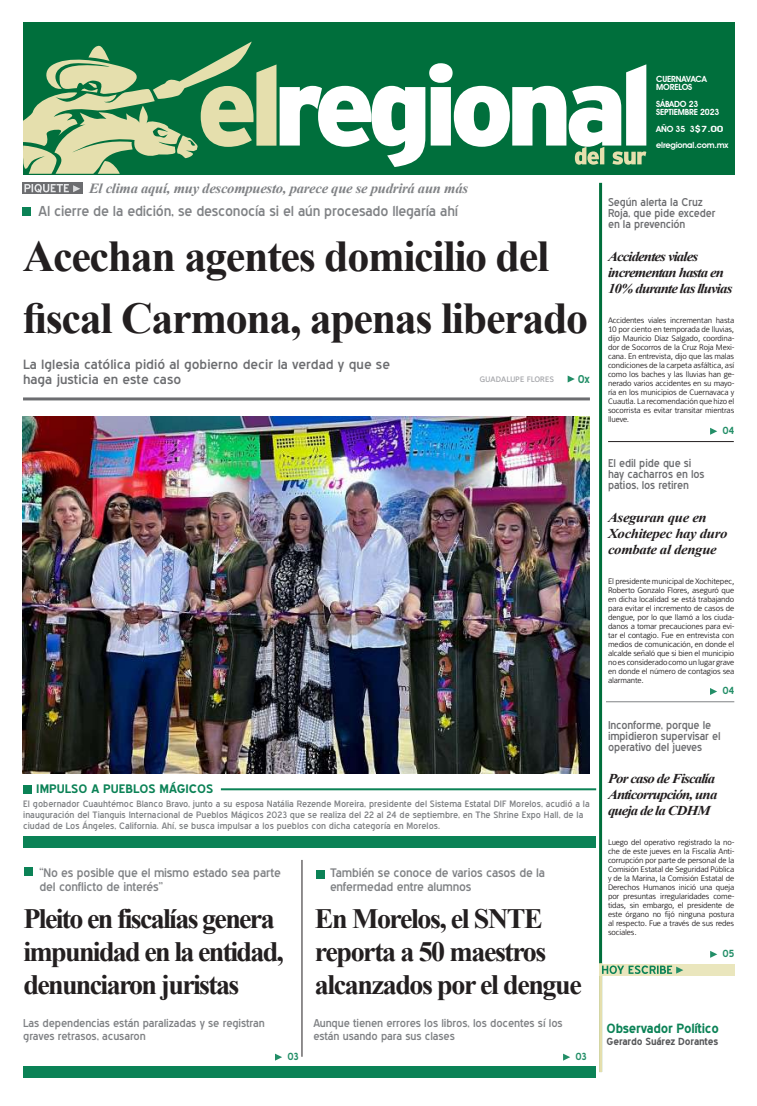
<style>
.page{position:relative;width:757px;height:1106px;background:#fff}
.page>*{position:absolute;margin:0;border:0;box-sizing:border-box;transform-origin:0 0}
.t1{font:700 44px/62px "Times New Roman";letter-spacing:-.03em;color:#231f20}
.t2{font:700 28px/33px "Times New Roman";letter-spacing:-.06em;color:#231f20}
.t3{font:14px "Blue Highway";letter-spacing:-.015em;color:#808285;scale:1.05 1}
.t4{font:italic 700 14px "Times New Roman";letter-spacing:-.02em;color:#808285;scale:1.05 1}
.t5{font:italic 700 13.5px/16px "Times New Roman";letter-spacing:-.06em;color:#231f20;scale:1.1 1}
.t6{font:italic 700 13.5px/16px "Times New Roman";letter-spacing:-.025em;color:#231f20;scale:1.1 1}
.t7{font:13px/15px "Blue Highway";color:#6c6d70;scale:1.1 1}
.t8{font:700 13px "Blue Highway";letter-spacing:-.02em;color:#0b8256;scale:1.05 1}
.t9{font:12px/14px "Blue Highway";letter-spacing:-.015em;color:#808285;scale:1.05 1}
.t10{font:700 12px "Blue Highway";color:#0b8256;scale:1.1 1}
.t11{font:11px/11px "Blue Highway";letter-spacing:-.01em;color:#6c6d70}
.t12{font:11px/13px "Blue Highway";letter-spacing:-.01em;color:#808285;scale:1.05 1}
.t13{font:700 11px "Blue Highway";color:#228e67}
.t14{font:700 10px "Blue Highway";letter-spacing:-.015em;color:#57585a;scale:1.05 1}
.t15{font:700 10px "Blue Highway";letter-spacing:-.02em;color:#228e67}
.t16{font:9px/11px "Blue Highway";color:#808285;scale:1.05 1}
.t17{font:600 8.5px/8.3px "Avant Garde IT Cby BT";letter-spacing:-.02em;color:#fff}
.t18{font:8px/9px "Fran Klein";letter-spacing:-.015em;color:#231f20;text-align:justify}
.t19{font:700 8px "Fran Klein";color:#a8a9ad;scale:1.05 1}
</style>
<div class="page">
<div style="left:23px;top:183px;width:60px;height:11px;background:#6c6d70"></div>
<div style="left:23px;top:207px;width:8px;height:8px;background:#0b8256"></div>
<div style="left:23px;top:785px;width:8px;height:8px;background:#0b8256"></div>
<div style="left:316px;top:870px;width:8px;height:8px;background:#0b8256"></div>
<hr style="left:599px;top:183px;width:3px;height:889px;background:#006f3c">
<hr style="left:599px;top:963px;width:3px;height:109px;background:#e5dfad">
<svg style="left:568px;top:375px;width:7px;height:7px"></svg>
<hr style="left:23px;top:397px;width:567px;height:3px;background:#6c6d70">
<div style="left:23px;top:836px;width:573px;height:11px;background:#0b8256"></div>
<div style="left:23px;top:1066px;width:573px;height:11px;background:#0b8256"></div>
<svg style="left:24px;top:184px;width:56px;height:9px"></svg>
<hr style="left:221px;top:788px;width:375px;height:2px;background:#0b8256">
<div style="left:24px;top:867px;width:9px;height:8px;background:#0b8256"></div>
<svg style="left:275px;top:1053px;width:7px;height:7px"></svg>
<svg style="left:563px;top:1053px;width:7px;height:7px"></svg>
<hr style="left:301px;top:860px;width:1px;height:196px;background:#231f20">
<hr style="left:606px;top:701px;width:128px;height:1px;background:#808285">
<hr style="left:608px;top:441px;width:126px;height:1px;background:#231f20">
<div style="left:23px;top:22px;width:711px;height:152px;background:#006f3c"></div>
<svg style="left:280px;top:63px;width:366px;height:104px"></svg>
<svg style="left:24px;top:42px;width:252px;height:132px"></svg>
<svg style="left:575px;top:147px;width:71px;height:18px"></svg>
<div style="left:600px;top:964px;width:135px;height:11px;background:#eae6bd"></div>
<svg style="left:602px;top:965px;width:82px;height:9px"></svg>
<svg style="left:710px;top:428px;width:7px;height:7px"></svg>
<svg style="left:710px;top:688px;width:7px;height:7px"></svg>
<svg style="left:710px;top:951px;width:7px;height:6px"></svg>
<img style="left:23px;top:416px;width:566px;height:358px">
<h3 class="t4" style="left:89px;top:179px;width:362px">El clima aquí, muy descompuesto, parece que se pudrirá aun más</h3>
<h3 class="t3" style="left:39px;top:202px;width:401px">Al cierre de la edición, se desconocía si el aún procesado llegaría ahí</h3>
<h1 class="t1" style="left:23px;top:224px;width:567px">Acechan agentes domicilio del fiscal Carmona, apenas liberado</h1>
<h3 class="t7" style="left:23px;top:357px;width:335px">La Iglesia católica pidió al gobierno decir la verdad y que se haga justicia en este caso</h3>
<p class="t19" style="left:480px;top:375px;width:72px">GUADALUPE FLORES</p>
<h3 class="t13" style="left:578px;top:372px;width:14px">0x</h3>
<h3 class="t10" style="left:36px;top:782px;width:163px">IMPULSO A PUEBLOS MÁGICOS</h3>
<p class="t16" style="left:23px;top:798px;width:541px">El gobernador Cuauhtémoc Blanco Bravo, junto a su esposa Natália Rezende Moreira, presidente del Sistema Estatal DIF Morelos, acudió a la inauguración del Tianguis Internacional de Pueblos Mágicos 2023 que se realiza del 22 al 24 de septiembre, en The Shrine Expo Hall, de la ciudad de Los Ángeles, California. Ahí, se busca impulsar a los pueblos con dicha categoría en Morelos.</p>
<h3 class="t9" style="left:39px;top:865px;width:231px">“No es posible que el mismo estado sea parte del conflicto de interés”</h3>
<h3 class="t9" style="left:330px;top:865px;width:206px">También se conoce de varios casos de la enfermedad entre alumnos</h3>
<h2 class="t2" style="left:24px;top:901px;width:262px">Pleito en fiscalías genera impunidad en la entidad, denunciaron juristas</h2>
<h2 class="t2" style="left:315px;top:901px;width:268px">En Morelos, el SNTE reporta a 50 maestros alcanzados por el dengue</h2>
<h3 class="t12" style="left:23px;top:1016px;width:231px">Las dependencias están paralizadas y se registran graves retrasos, acusaron</h3>
<h3 class="t12" style="left:313px;top:1016px;width:239px">Aunque tienen errores los libros, los docentes sí los están usando para sus clases</h3>
<p class="t15" style="left:287px;top:1050px;width:13px">03</p>
<p class="t15" style="left:575px;top:1050px;width:13px">03</p>
<p class="t17" style="left:656px;top:75px;width:52px">CUERNAVACA<br>MORELOS</p>
<p class="t17" style="left:656px;top:100px;width:65px">SÁBADO 23<br>SEPTIEMBRE 2023</p>
<p class="t17" style="left:656px;top:120px;width:74px;line-height:16.6px">AÑO 35 3$7.00 elregional.com.mx</p>
<h3 class="t11" style="left:608px;top:197px;width:109px">Según alerta la Cruz<br>Roja, que pide exceder en la prevención</h3>
<h3 class="t5" style="left:608px;top:248px;width:115px">Accidentes viales incrementan hasta en<br>10% durante las lluvias</h3>
<p class="t18" style="left:608px;top:315px;width:128px">Accidentes viales incrementan hasta 10 por ciento en temporada de lluvias, dijo Mauricio Díaz Salgado, coordina&shy;dor de Socorros de la Cruz Roja Mexi&shy;cana. En entrevista, dijo que las malas condiciones de la carpeta asfáltica, así como los baches y las lluvias han ge&shy;nerado varios accidentes en su mayo&shy;ría en los municipios de Cuernavaca y Cuautla. La recomendación que hizo el socorrista es evitar transitar mientras llueve.</p>
<h3 class="t11" style="left:608px;top:457px;width:98px">El edil pide que si hay cacharros en los patios, los retiren</h3>
<p class="t15" style="left:722px;top:424px;width:13px">04</p>
<h3 class="t6" style="left:608px;top:509px;width:110px">Aseguran que en<br>Xochitepec hay duro combate al dengue</h3>
<p class="t18" style="left:608px;top:576px;width:128px">El presidente municipal de Xochitepec, Roberto Gonzalo Flores, aseguró que en dicha localidad se está trabajando para evitar el incremento de casos de dengue, por lo que llamó a los ciuda&shy;danos a tomar precauciones para evi&shy;tar el contagio. Fue en entrevista con medios de comunicación, en donde el alcalde señaló que si bien el municipio no es considerado como un lugar grave en donde el número de contagios sea alarmante.</p>
<p class="t15" style="left:722px;top:684px;width:13px">04</p>
<h3 class="t11" style="left:608px;top:719px;width:114px">Inconforme, porque le impidieron supervisar el operativo del jueves</h3>
<h3 class="t5" style="left:608px;top:770px;width:101px">Por caso de Fiscalía<br>Anticorrupción, una queja de la CDHM</h3>
<p class="t18" style="left:608px;top:837px;width:128px">Luego del operativo registrado la no&shy;che de este jueves en la Fiscalía Anti&shy;corrupción por parte de personal de la Comisión Estatal de Seguridad Pública y de la Marina, la Comisión Estatal de Derechos Humanos inició una queja por presuntas irregularidades come&shy;tidas, sin embargo, el presidente de este órgano no fijó ninguna postura al respecto. Fue a través de sus redes sociales.</p>
<p class="t15" style="left:722px;top:947px;width:13px">05</p>
<h3 class="t8" style="left:607px;top:1020px;width:108px">Observador Político</h3>
<p class="t14" style="left:607px;top:1035px;width:108px">Gerardo Suárez Dorantes</p>
</div>
